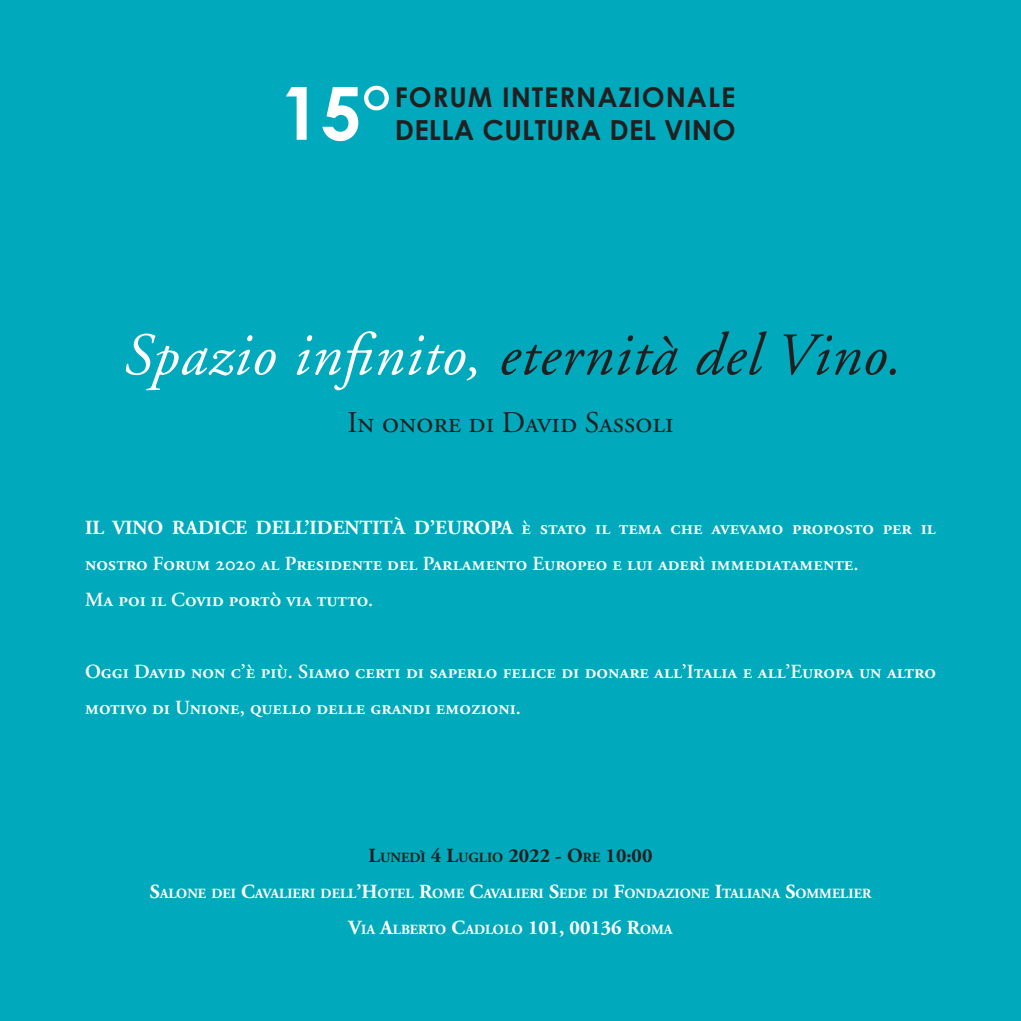
<style>
.page{position:relative;width:1021px;height:1021px;background:#fff}
.page>*{position:absolute;margin:0;border:0;box-sizing:border-box;transform-origin:0 0}
.t1{font:73.4px "font 000000002847 a 575";color:#fff}
.t2{font:italic 60px "Adobe Garamond";letter-spacing:.02em;color:#231f20}
.t3{font:30px "Adobe Garamond Regular SC";color:#231f20}
.t4{font:27.6px "font 000000002847 a 575";letter-spacing:.01em;color:#231f20}
.t5{font:27.4px "font 000000002847 a 575";letter-spacing:.035em;color:#231f20}
.t6{font:20px/36px "Adobe Garamond Semibold SC";color:#fff}
.t7{font:700 20px "Adobe Garamond";color:#231f20}
.t8{font:700 14px "Adobe Garamond";color:#fff}
.s1{color:#fff}
.s2{font-family:"Adobe Garamond";font-weight:700}
.s3{font-size:14px}
.s4{font-size:20px}
</style>
<div class="page">
<div style="left:0;top:0;width:1020px;height:1020px;background:#00aabc"></div>
<h1 class="t1" style="left:279px;top:66px;width:113px">15°</h1>
<h3 class="t5" style="left:395px;top:79px;width:342px">FORUM INTERNAZIONALE</h3>
<h3 class="t4" style="left:395px;top:113px;width:342px">DELLA CULTURA DEL VINO</h3>
<h2 class="t2" style="left:121px;top:323px;width:779px"><span class="s1">Spazio infinito,</span> eternità del Vino.</h2>
<h3 class="t3" style="left:347px;top:407px;width:328px">In onore di David Sassoli</h3>
<p class="t6" style="left:85px;top:509px;width:852px"><span class="s2">IL VINO RADICE DELL’IDENTITÀ D’EUROPA</span> è stato il tema che avevamo proposto per il nostro Forum 2020 al Presidente del Parlamento Europeo e lui aderì immediatamente.<br>Ma poi il Covid portò via tutto.</p>
<p class="t6" style="left:85px;top:653px;width:852px">Oggi David non c’è più. Siamo certi di saperlo felice di donare all’Italia e all’Europa un altro motivo di Unione, quello delle grandi emozioni.</p>
<p class="t7" style="left:368px;top:844px;width:285px">L<span class="s3">UNEDÌ</span> 4 L<span class="s3">UGLIO</span> 2022 - O<span class="s3">RE</span> 10:00</p>
<p class="t8" style="left:150px;top:886px;width:723px"><span class="s4">S</span>ALONE DEI <span class="s4">C</span>AVALIERI DELL<span class="s4">’H</span>OTEL <span class="s4">R</span>OME <span class="s4">C</span>AVALIERI <span class="s4">S</span>EDE DI <span class="s4">F</span>ONDAZIONE <span class="s4">I</span>TALIANA <span class="s4">S</span>OMMELIER</p>
<p class="t8" style="left:348px;top:922px;width:326px"><span class="s4">V</span>IA <span class="s4">A</span>LBERTO <span class="s4">C</span>ADLOLO <span class="s4">101, 00136 R</span>OMA</p>
</div>
